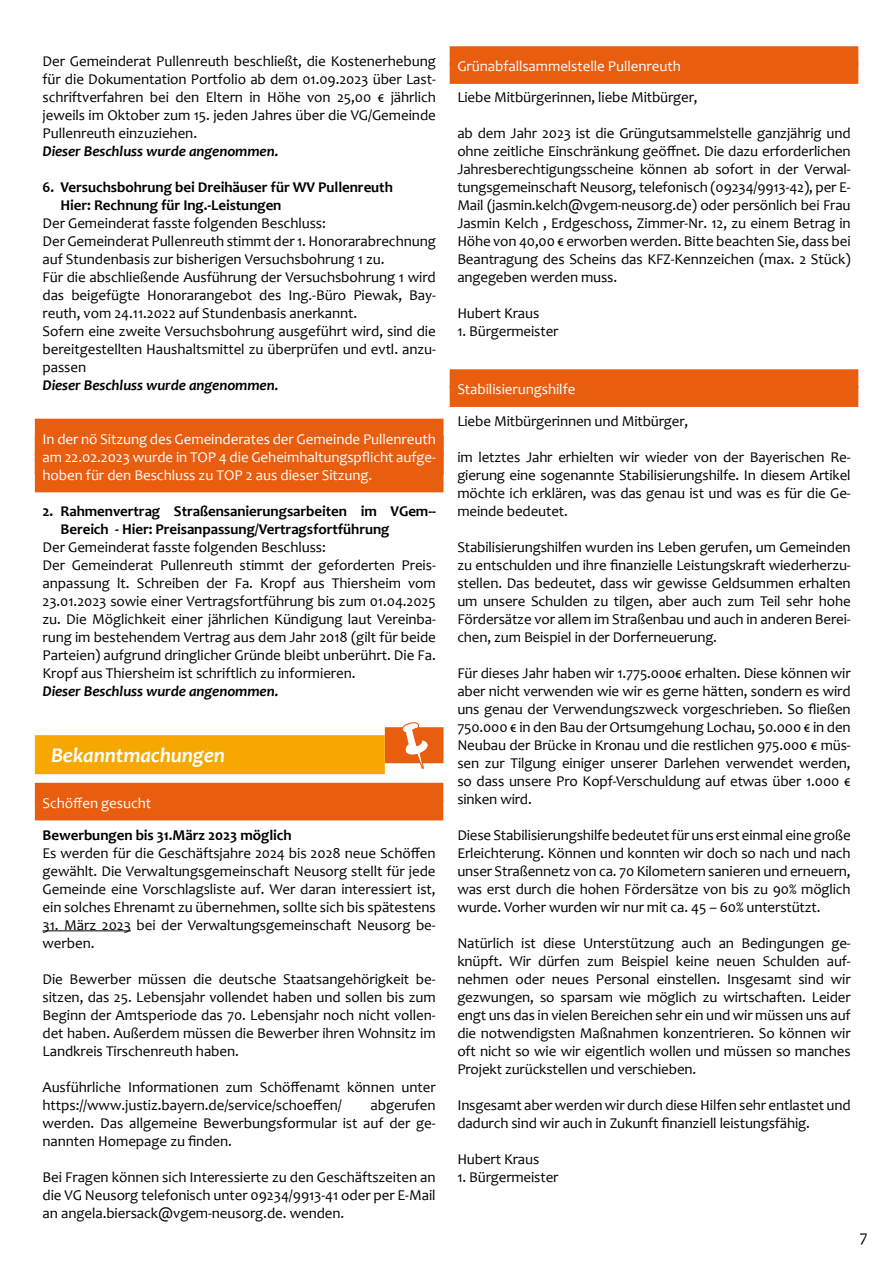
<style>
.page{position:relative;width:893px;height:1263px;background:#fff}
.page>*{position:absolute;margin:0;border:0;box-sizing:border-box;transform-origin:0 0}
.t1{font:italic 700 21px "Candara";letter-spacing:-.005em;color:#fff}
.t2{font:16.5px "Candara";color:#000}
.t3{font:15px/18px "Candara";letter-spacing:-.005em;color:#000;text-align:justify}
.t4{font:15px/18px "Candara";letter-spacing:-.005em;color:#fff;text-align:justify}
.t5{font:700 15px/18px "Candara";letter-spacing:-.005em;color:#000}
.t6{font:italic 700 15px "Candara";letter-spacing:-.005em;color:#000}
</style>
<div class="page">
<div style="left:35px;top:419px;width:408px;height:18px;background:#e95d0f"></div>
<div style="left:35px;top:437px;width:408px;height:18px;background:#e95d0f"></div>
<div style="left:35px;top:455px;width:408px;height:18px;background:#e95d0f"></div>
<div style="left:35px;top:471px;width:408px;height:21px;background:#e95d0f"></div>
<div style="left:35px;top:783px;width:408px;height:18px;background:#e95d0f"></div>
<div style="left:35px;top:799px;width:408px;height:21px;background:#e95d0f"></div>
<hr style="left:43px;top:930px;width:88px;height:1px;background:#000">
<div style="left:385px;top:727px;width:58px;height:36px;background:#e95d0f"></div>
<div style="left:35px;top:735px;width:350px;height:39px;background:#f7a800"></div>
<svg style="left:401px;top:722px;width:28px;height:47px"></svg>
<div style="left:450px;top:46px;width:408px;height:19px;background:#e95d0f"></div>
<div style="left:450px;top:63px;width:408px;height:21px;background:#e95d0f"></div>
<div style="left:450px;top:369px;width:408px;height:19px;background:#e95d0f"></div>
<div style="left:450px;top:386px;width:408px;height:21px;background:#e95d0f"></div>
<p class="t3" style="left:43px;top:52px;width:395px">Der Gemeinderat Pullenreuth beschließt, die Kostenerhebung für die Dokumentation Portfolio ab dem 01.09.2023 über Last&shy;schriftverfahren bei den Eltern in Höhe von 25,00 € jährlich jeweils im Oktober zum 15. jeden Jahres über die VG/Gemeinde Pullenreuth einzuziehen.</p>
<p class="t6" style="left:43px;top:141px;width:237px">Dieser Beschluss wurde angenommen.</p>
<p class="t5" style="left:61px;top:178px;width:334px;text-indent:-18px">6. Versuchsbohrung bei Dreihäuser für WV Pullenreuth<br>Hier: Rechnung für Ing.-Leistungen</p>
<p class="t3" style="left:43px;top:214px;width:395px;text-align:left">Der Gemeinderat fasste folgenden Beschluss:<br>Der Gemeinderat Pullenreuth stimmt der 1. Honorarabrechnung auf Stundenbasis zur bisherigen Versuchsbohrung 1 zu.<br>Für die abschließende Ausführung der Versuchsbohrung 1 wird das beigefügte Honorarangebot des Ing.-Büro Piewak, Bay&shy;reuth, vom 24.11.2022 auf Stundenbasis anerkannt.<br>Sofern eine zweite Versuchsbohrung ausgeführt wird, sind die bereitgestellten Haushaltsmittel zu überprüfen und evtl. anzu&shy;passen</p>
<p class="t6" style="left:43px;top:375px;width:237px">Dieser Beschluss wurde angenommen.</p>
<p class="t4" style="left:43px;top:430px;width:395px">In der nö Sitzung des Gemeinderates der Gemeinde Pullenreuth am 22.02.2023 wurde in TOP 4 die Geheimhaltungspflicht aufge&shy;hoben für den Beschluss zu TOP 2 aus dieser Sitzung.</p>
<p class="t5" style="left:61px;top:502px;width:377px;text-indent:-18px">2. Rahmenvertrag Straßensanierungsarbeiten im VGem--<br>Bereich - Hier: Preisanpassung/Vertragsfortführung</p>
<p class="t3" style="left:43px;top:538px;width:395px;text-align:left">Der Gemeinderat fasste folgenden Beschluss:<br>Der Gemeinderat Pullenreuth stimmt der geforderten Preis&shy;anpassung lt. Schreiben der Fa. Kropf aus Thiersheim vom 23.01.2023 sowie einer Vertragsfortführung bis zum 01.04.2025 zu. Die Möglichkeit einer jährlichen Kündigung laut Vereinba&shy;rung im bestehendem Vertrag aus dem Jahr 2018 (gilt für beide Parteien) aufgrund dringlicher Gründe bleibt unberührt. Die Fa.<br>Kropf aus Thiersheim ist schriftlich zu informieren.</p>
<p class="t6" style="left:43px;top:681px;width:237px">Dieser Beschluss wurde angenommen.</p>
<h1 class="t1" style="left:51px;top:741px;width:176px">Bekanntmachungen</h1>
<p class="t4" style="left:43px;top:794px;width:110px">Schöffen gesucht</p>
<p class="t5" style="left:43px;top:826px;width:251px">Bewerbungen bis 31.März 2023 möglich</p>
<p class="t3" style="left:43px;top:844px;width:395px">Es werden für die Geschäftsjahre 2024 bis 2028 neue Schöffen gewählt. Die Verwaltungsgemeinschaft Neusorg stellt für jede Gemeinde eine Vorschlagsliste auf. Wer daran interessiert ist, ein solches Ehrenamt zu übernehmen, sollte sich bis spätestens</p>
<p class="t3" style="left:43px;top:916px;width:395px">31. März 2023 bei der Verwaltungsgemeinschaft Neusorg be&shy;werben.</p>
<p class="t3" style="left:43px;top:970px;width:395px">Die Bewerber müssen die deutsche Staatsangehörigkeit be&shy;sitzen, das 25. Lebensjahr vollendet haben und sollen bis zum Beginn der Amtsperiode das 70. Lebensjahr noch nicht vollen&shy;det haben. Außerdem müssen die Bewerber ihren Wohnsitz im Landkreis Tirschenreuth haben.</p>
<p class="t3" style="left:43px;top:1078px;width:395px">Ausführliche Informationen zum Schöffenamt können unter https://www.justiz.bayern.de/service/schoeffen/</p>
<p class="t3" style="left:43px;top:1096px;width:395px;text-indent:328px">abgerufen werden. Das allgemeine Bewerbungsformular ist auf der ge&shy;nannten Homepage zu finden.</p>
<p class="t3" style="left:43px;top:1168px;width:395px">Bei Fragen können sich Interessierte zu den Geschäftszeiten an die VG Neusorg telefonisch unter 09234/9913-41 oder per E-Mail an angela.biersack@vgem-neusorg.de. wenden.</p>
<p class="t4" style="left:457px;top:57px;width:225px">Grünabfallsammelstelle Pullenreuth</p>
<p class="t3" style="left:457px;top:88px;width:242px">Liebe Mitbürgerinnen, liebe Mitbürger,</p>
<p class="t3" style="left:457px;top:124px;width:395px">ab dem Jahr 2023 ist die Grüngutsammelstelle ganzjährig und ohne zeitliche Einschränkung geöffnet. Die dazu erforderlichen Jahresberechtigungsscheine können ab sofort in der Verwal&shy;tungsgemeinschaft Neusorg, telefonisch (09234/9913-42), per E-Mail (jasmin.kelch@vgem-neusorg.de) oder persönlich bei Frau Jasmin Kelch , Erdgeschoss, Zimmer-Nr. 12, zu einem Betrag in Höhe von 40,00 € erworben werden. Bitte beachten Sie, dass bei Beantragung des Scheins das KFZ-Kennzeichen (max. 2 Stück) angegeben werden muss.</p>
<p class="t3" style="left:457px;top:304px;width:84px">Hubert Kraus</p>
<p class="t3" style="left:457px;top:322px;width:103px">1. Bürgermeister</p>
<p class="t4" style="left:457px;top:380px;width:120px">Stabilisierungshilfe</p>
<p class="t3" style="left:457px;top:412px;width:233px">Liebe Mitbürgerinnen und Mitbürger,</p>
<p class="t3" style="left:457px;top:448px;width:395px">im letztes Jahr erhielten wir wieder von der Bayerischen Re&shy;gierung eine sogenannte Stabilisierungshilfe. In diesem Artikel möchte ich erklären, was das genau ist und was es für die Ge&shy;meinde bedeutet.</p>
<p class="t3" style="left:457px;top:538px;width:395px">Stabilisierungshilfen wurden ins Leben gerufen, um Gemeinden zu entschulden und ihre finanzielle Leistungskraft wiederherzu&shy;stellen. Das bedeutet, dass wir gewisse Geldsummen erhalten um unsere Schulden zu tilgen, aber auch zum Teil sehr hohe Fördersätze vor allem im Straßenbau und auch in anderen Berei&shy;chen, zum Beispiel in der Dorferneuerung.</p>
<p class="t3" style="left:457px;top:664px;width:395px">Für dieses Jahr haben wir 1.775.000€ erhalten. Diese können wir aber nicht verwenden wie wir es gerne hätten, sondern es wird uns genau der Verwendungszweck vorgeschrieben. So fließen 750.000 € in den Bau der Ortsumgehung Lochau, 50.000 € in den Neubau der Brücke in Kronau und die restlichen 975.000 € müs&shy;sen zur Tilgung einiger unserer Darlehen verwendet werden, so dass unsere Pro Kopf-Verschuldung auf etwas über 1.000 € sinken wird.</p>
<p class="t3" style="left:457px;top:826px;width:395px">Diese Stabilisierungshilfe bedeutet für uns erst einmal eine große Erleichterung. Können und konnten wir doch so nach und nach unser Straßennetz von ca. 70 Kilometern sanieren und erneuern, was erst durch die hohen Fördersätze von bis zu 90% möglich wurde. Vorher wurden wir nur mit ca. 45 – 60% unterstützt.</p>
<p class="t3" style="left:457px;top:934px;width:395px">Natürlich ist diese Unterstützung auch an Bedingungen ge&shy;knüpft. Wir dürfen zum Beispiel keine neuen Schulden auf&shy;nehmen oder neues Personal einstellen. Insgesamt sind wir gezwungen, so sparsam wie möglich zu wirtschaften. Leider engt uns das in vielen Bereichen sehr ein und wir müssen uns auf die notwendigsten Maßnahmen konzentrieren. So können wir oft nicht so wie wir eigentlich wollen und müssen so manches Projekt zurückstellen und verschieben.</p>
<p class="t3" style="left:457px;top:1096px;width:395px">Insgesamt aber werden wir durch diese Hilfen sehr entlastet und dadurch sind wir auch in Zukunft finanziell leistungsfähig.</p>
<p class="t3" style="left:457px;top:1150px;width:84px">Hubert Kraus</p>
<p class="t3" style="left:457px;top:1168px;width:103px">1. Bürgermeister</p>
<p class="t2" style="left:860px;top:1226px;width:9px">7</p>
</div>
